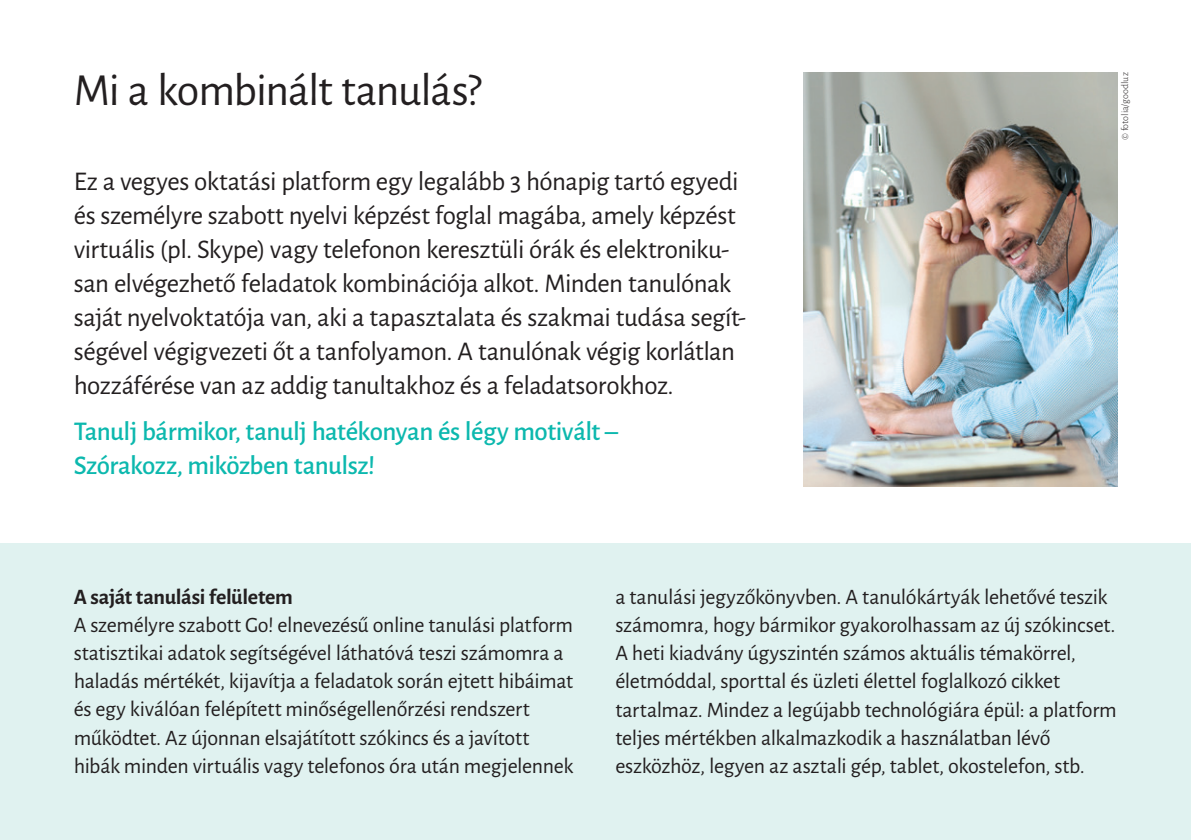
<style>
.page{position:relative;width:1191px;height:840px;background:#fff}
.page>*{position:absolute;margin:0;border:0;box-sizing:border-box;transform-origin:0 0}
.t1{font:46px "Alegreya Sans";letter-spacing:-.03em;color:#231f20}
.t2{font:27px/34px "Alegreya Sans";letter-spacing:-.02em;color:#231f20}
.t3{font:500 27px/34px "Alegreya Sans";letter-spacing:-.02em;color:#0cb8ae}
.t4{font:22px/28px "Alegreya Sans";letter-spacing:-.015em;color:#231f20}
.t5{font:700 22px "Alegreya Sans";letter-spacing:-.02em;color:#231f20}
.t6{font:300 10px "Alegreya Sans";color:#231f20}
</style>
<div class="page">
<div style="left:0;top:543px;width:1191px;height:296px;background:#e0f2f0"></div>
<img style="left:803px;top:72px;width:314px;height:414px">
<h1 class="t1" style="left:74px;top:59px;width:409px">Mi a kombinált tanulás?</h1>
<p class="t2" style="left:74px;top:163px;width:674px">Ez a vegyes oktatási platform egy legalább 3 hónapig tartó egyedi és személyre szabott nyelvi képzést foglal magába, amely képzést virtuális (pl. Skype) vagy telefonon keresztüli órák és elektroniku&shy;san elvégezhető feladatok kombinációja alkot. Minden tanulónak saját nyelvoktatója van, aki a tapasztalata és szakmai tudása segít&shy;ségével végigvezeti őt a tanfolyamon. A tanulónak végig korlátlan hozzáférése van az addig tanultakhoz és a feladatsorokhoz.</p>
<p class="t3" style="left:74px;top:412px;width:545px">Tanulj bármikor, tanulj hatékonyan és légy motivált –<br>Szórakozz, miközben tanulsz!</p>
<p class="t6" style="left:1118px;top:140px;width:69px;rotate:-90deg">© fotolia/goodluz</p>
<p class="t5" style="left:74px;top:580px;width:221px">A saját tanulási felületem</p>
<p class="t4" style="left:74px;top:610px;width:501px">A személyre szabott Go! elnevezésű online tanulási platform statisztikai adatok segítségével láthatóvá teszi számomra a haladás mértékét, kijavítja a feladatok során ejtett hibáimat és egy kiválóan felépített minőségellenőrzési rendszert működtet. Az újonnan elsajátított szókincs és a javított hibák minden virtuális vagy telefonos óra után megjelennek</p>
<p class="t4" style="left:615px;top:582px;width:503px">a tanulási jegyzőkönyvben. A tanulókártyák lehetővé teszik számomra, hogy bármikor gyakorolhassam az új szókincset.<br>A heti kiadvány úgyszintén számos aktuális témakörrel, életmóddal, sporttal és üzleti élettel foglalkozó cikket tartalmaz. Mindez a legújabb technológiára épül: a platform teljes mértékben alkalmazkodik a használatban lévő eszközhöz, legyen az asztali gép, tablet, okostelefon, stb.</p>
</div>
